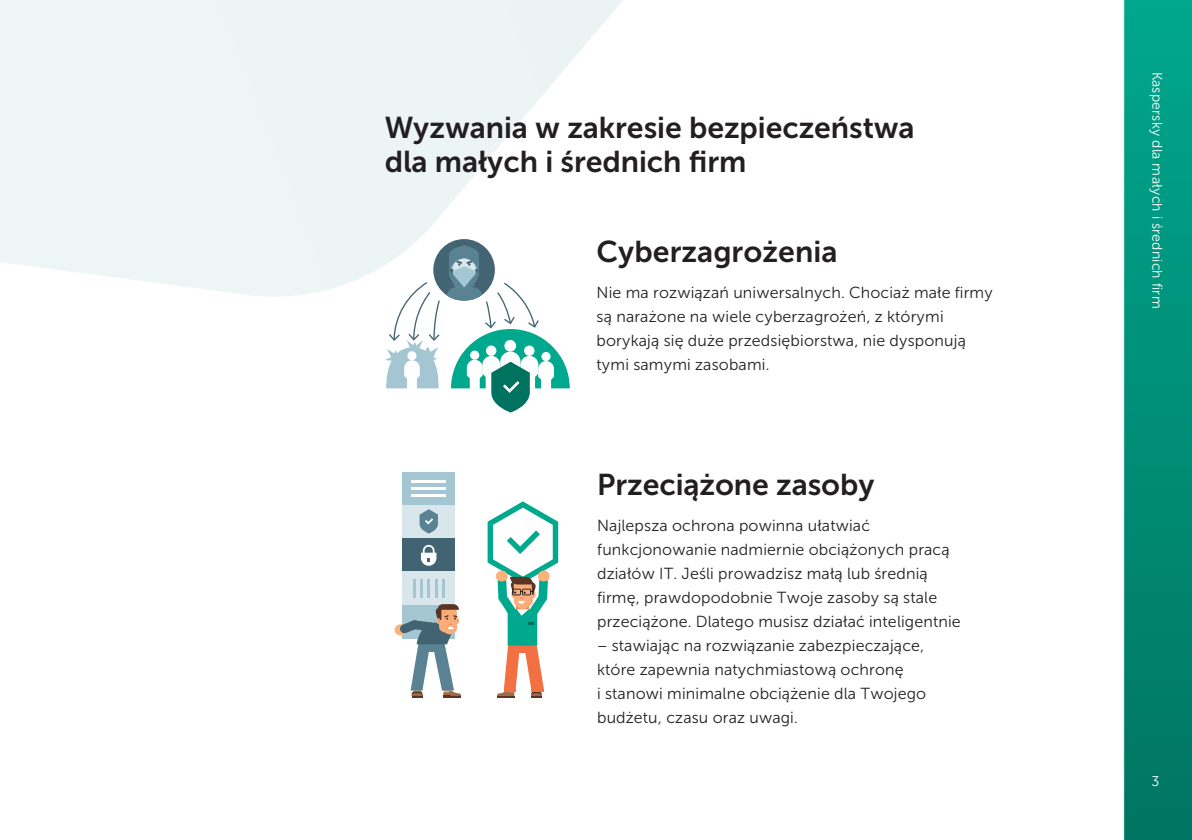
<style>
.page{position:relative;width:1192px;height:840px;background:#fff}
.page>*{position:absolute;margin:0;border:0;box-sizing:border-box;transform-origin:0 0}
.t1{font:30px/34px "Museo Sans Cyrl 700";letter-spacing:-.005em;color:#231f20}
.t2{font:16px/24px "Museo Sans Cyrl 300";letter-spacing:.01em;color:#231f20}
.t3{font:14px "Museo Sans Cyrl 300";letter-spacing:.015em;color:#fff}
</style>
<div class="page">
<img style="left:1px;top:0;width:1190px;height:839px">
<div style="left:402px;top:472px;width:53px;height:33px;background:#a4c6d2"></div>
<div style="left:402px;top:505px;width:53px;height:33px;background:#d9e6ec"></div>
<div style="left:402px;top:538px;width:53px;height:34px;background:#426472"></div>
<div style="left:402px;top:572px;width:53px;height:33px;background:#d9e6ec"></div>
<svg style="left:420px;top:509px;width:18px;height:24px"></svg>
<hr style="left:411px;top:480px;width:35px;height:3px;background:#fff">
<hr style="left:411px;top:487px;width:35px;height:3px;background:#fff">
<hr style="left:411px;top:494px;width:35px;height:3px;background:#fff">
<hr style="left:427px;top:579px;width:3px;height:18px;background:#a4c6d2">
<svg style="left:413px;top:579px;width:9px;height:18px"></svg>
<hr style="left:442px;top:579px;width:3px;height:18px;background:#a4c6d2">
<svg style="left:435px;top:579px;width:2px;height:18px"></svg>
<svg style="left:421px;top:545px;width:15px;height:21px"></svg>
<svg style="left:487px;top:501px;width:71px;height:197px"></svg>
<div style="left:395px;top:624px;width:12px;height:11px;background:#fab27b;border-radius:50%"></div>
<svg style="left:399px;top:604px;width:62px;height:94px"></svg>
<div style="left:433px;top:239px;width:62px;height:62px;background:#436573;border-radius:50%"></div>
<svg style="left:385px;top:245px;width:185px;height:167px"></svg>
<div style="left:407px;top:351px;width:9px;height:9px;background:#fff;border-radius:50%"></div>
<h1 class="t1" style="left:385px;top:113px;width:531px">Wyzwania w zakresie bezpieczeństwa dla małych i średnich firm</h1>
<h1 class="t1" style="left:596px;top:237px;width:242px">Cyberzagrożenia</h1>
<p class="t2" style="left:596px;top:282px;width:398px">Nie ma rozwiązań uniwersalnych. Chociaż małe firmy są narażone na wiele cyberzagrożeń, z którymi borykają się duże przedsiębiorstwa, nie dysponują tymi samymi zasobami.</p>
<h1 class="t1" style="left:597px;top:470px;width:279px">Przeciążone zasoby</h1>
<p class="t2" style="left:597px;top:515px;width:365px">Najlepsza ochrona powinna ułatwiać funkcjonowanie nadmiernie obciążonych pracą działów IT. Jeśli prowadzisz małą lub średnią firmę, prawdopodobnie Twoje zasoby są stale przeciążone. Dlatego musisz działać inteligentnie</p>
<p class="t2" style="left:597px;top:635px;width:331px">– stawiając na rozwiązanie zabezpieczające, które zapewnia natychmiastową ochronę<br>i stanowi minimalne obciążenie dla Twojego budżetu, czasu oraz uwagi.</p>
<p class="t3" style="left:1163px;top:72px;width:238px;rotate:90deg">Kaspersky dla małych i średnich firm</p>
<p class="t3" style="left:1151px;top:776px;width:9px">3</p>
</div>
